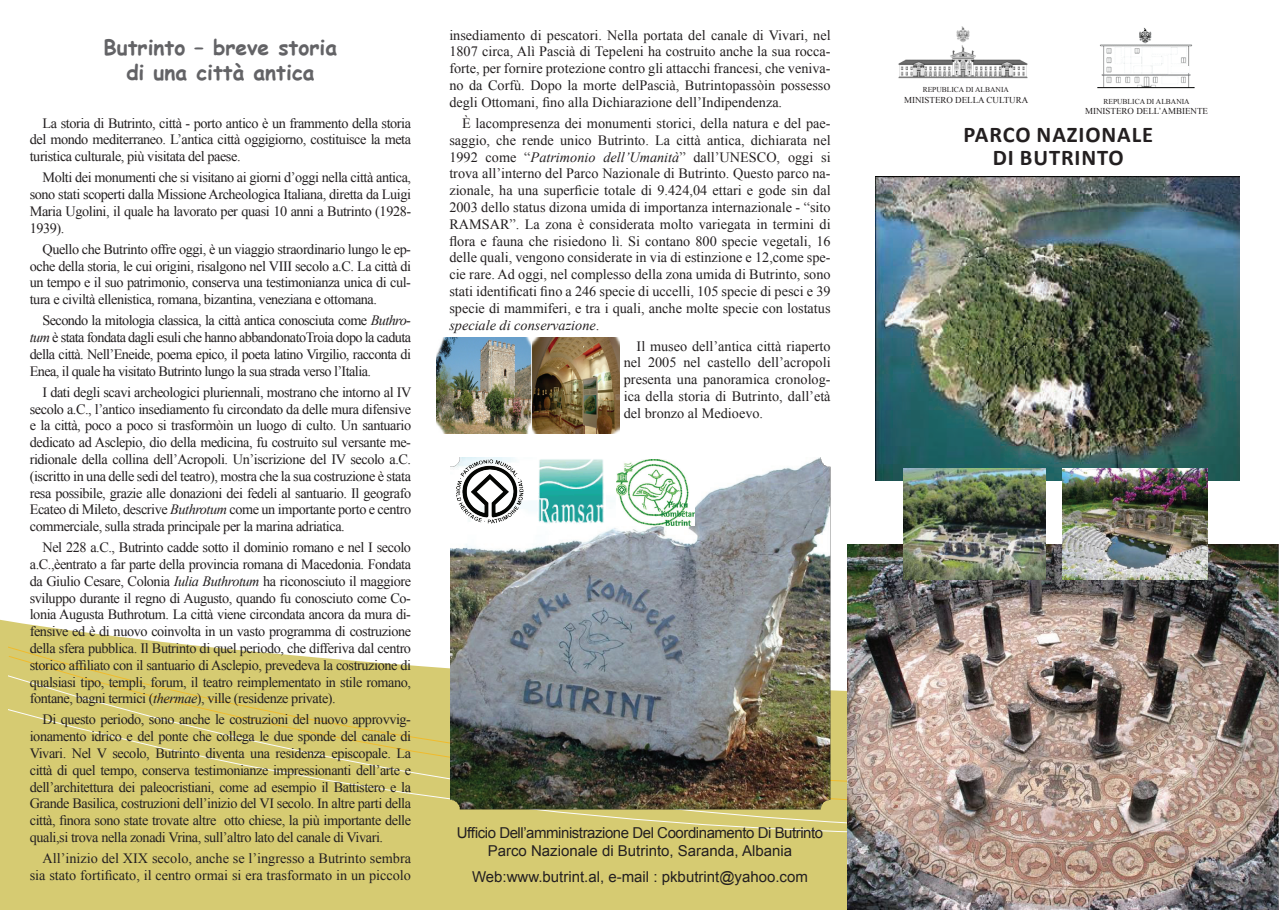
<style>
.page{position:relative;width:1280px;height:910px;background:#fff}
.page>*{position:absolute;margin:0;border:0;box-sizing:border-box;transform-origin:0 0}
.t1{font:700 22.5px "Calibri";letter-spacing:.04em;color:#231f20}
.t2{font:700 21px "Comic Sans MS";color:#636366}
.t3{font:15px "Arial";color:#231f20}
.t4{font:15px "Arial";letter-spacing:-.03em;color:#231f20}
.t5{font:14.25px/16.8px "Times New Roman";letter-spacing:-.03em;color:#231f20;text-align:justify}
.t6{font:14.25px/16.8px "Times New Roman";color:#231f20;text-align:right}
.Body_Text{font:9px "Times New Roman";color:#231f20}
.Body_Text-2{font:7.5px "Times New Roman";color:#231f20}
.s1{font-style:italic}
</style>
<div class="page">
<img style="left:875px;top:177px;width:364px;height:304px">
<svg style="left:0;top:620px;width:848px;height:290px;fill:#d6cb72"></svg>
<hr style="left:9px;top:831px;width:839px;height:4px;background:#d6cb72">
<div style="left:9px;top:807px;width:839px;height:24px;background:#d6cb72"></div>
<svg style="left:9px;top:646px;width:839px;height:9px"></svg>
<svg style="left:9px;top:655px;width:839px;height:152px"></svg>
<img style="left:450px;top:457px;width:380px;height:352px">
<img style="left:848px;top:545px;width:431px;height:365px">
<img style="left:903px;top:468px;width:142px;height:112px">
<img style="left:1063px;top:468px;width:144px;height:112px">
<img style="left:898px;top:27px;width:130px;height:52px">
<img style="left:1097px;top:27px;width:98px;height:62px">
<img style="left:453px;top:457px;width:73px;height:69px">
<img style="left:538px;top:459px;width:68px;height:66px">
<img style="left:616px;top:459px;width:79px;height:67px">
<img style="left:437px;top:337px;width:183px;height:97px">
<p class="t2" style="left:104px;top:32px;width:235px">Butrinto – breve storia</p>
<p class="t2" style="left:126px;top:57px;width:190px">di una città antica</p>
<p class="t5" style="left:30px;top:114px;width:383px;text-indent:13px">La storia di Butrinto, città - porto antico è un frammento della storia del mondo mediterraneo. L’antica città oggigiorno, costituisce la meta turistica culturale, più visitata del paese.</p>
<p class="t5" style="left:30px;top:169px;width:383px;text-indent:13px">Molti dei monumenti che si visitano ai giorni d’oggi nella città antica, sono stati scoperti dalla Missione Archeologica Italiana, diretta da Luigi Maria Ugolini, il quale ha lavorato per quasi 10 anni a Butrinto (1928- 1939).</p>
<p class="t5" style="left:30px;top:240px;width:383px;text-indent:13px">Quello che Butrinto offre oggi, è un viaggio straordinario lungo le ep&shy;oche della storia, le cui origini, risalgono nel VIII secolo a.C. La città di un tempo e il suo patrimonio, conserva una testimonianza unica di cul&shy;tura e civiltà ellenistica, romana, bizantina, veneziana e ottomana.</p>
<p class="t5" style="left:30px;top:312px;width:383px;text-indent:13px">Secondo la mitologia classica, la città antica conosciuta come <span class="s1">Buthro&shy;tum</span> è stata fondata dagli esuli che hanno abbandonatoTroia dopo la caduta della città. Nell’Eneide, poema epico, il poeta latino Virgilio, racconta di Enea, il quale ha visitato Butrinto lungo la sua strada verso l’Italia.</p>
<p class="t5" style="left:30px;top:383px;width:383px;text-indent:13px">I dati degli scavi archeologici pluriennali, mostrano che intorno al IV secolo a.C., l’antico insediamento fu circondato da delle mura difensive e la città, poco a poco si trasformòin un luogo di culto. Un santuario dedicato ad Asclepio, dio della medicina, fu costruito sul versante me&shy;ridionale della collina dell’Acropoli. Un’iscrizione del IV secolo a.C. (iscritto in una delle sedi del teatro), mostra che la sua costruzione è stata resa possibile, grazie alle donazioni dei fedeli al santuario. Il geografo Ecateo di Mileto, descrive <span class="s1">Buthrotum</span> come un importante porto e centro commerciale, sulla strada principale per la marina adriatica.</p>
<p class="t5" style="left:30px;top:539px;width:383px;text-indent:13px">Nel 228 a.C., Butrinto cadde sotto il dominio romano e nel I secolo a.C.,èentrato a far parte della provincia romana di Macedonia. Fondata da Giulio Cesare, Colonia <span class="s1">Iulia Buthrotum</span> ha riconosciuto il maggiore sviluppo durante il regno di Augusto, quando fu conosciuto come Co&shy;lonia Augusta Buthrotum. La città viene circondata ancora da mura di&shy;fensive ed è di nuovo coinvolta in un vasto programma di costruzione della sfera pubblica. Il Butrinto di quel periodo, che differiva dal centro storico affiliato con il santuario di Asclepio, prevedeva la costruzione di qualsiasi tipo, templi, forum, il teatro reimplementato in stile romano, fontane, bagni termici (<span class="s1">thermae</span>), ville (residenze private).</p>
<p class="t5" style="left:30px;top:711px;width:383px;text-indent:13px">Di questo periodo, sono anche le costruzioni del nuovo approvvig&shy;ionamento idrico e del ponte che collega le due sponde del canale di Vivari. Nel V secolo, Butrinto diventa una residenza episcopale. La città di quel tempo, conserva testimonianze impressionanti dell’arte e dell’architettura dei paleocristiani, come ad esempio il Battistero e la Grande Basilica, costruzioni dell’inizio del VI secolo. In altre parti della città, finora sono state trovate altre otto chiese, la più importante delle quali,si trova nella zonadi Vrina, sull’altro lato del canale di Vivari.</p>
<p class="t6" style="left:30px;top:850px;width:383px">All’inizio del XIX secolo, anche se l’ingresso a Butrinto sembra sia stato fortificato, il centro ormai si era trasformato in un piccolo</p>
<p class="t5" style="left:449px;top:26px;width:383px">insediamento di pescatori. Nella portata del canale di Vivari, nel 1807 circa, Alì Pascià di Tepeleni ha costruito anche la sua rocca&shy;forte, per fornire protezione contro gli attacchi francesi, che veniva&shy;no da Corfù. Dopo la morte delPascià, Butrintopassòin possesso degli Ottomani, fino alla Dichiarazione dell’Indipendenza.</p>
<p class="t5" style="left:449px;top:115px;width:383px;text-indent:13px">È lacompresenza dei monumenti storici, della natura e del pae&shy;saggio, che rende unico Butrinto. La città antica, dichiarata nel 1992 come “<span class="s1">Patrimonio dell’Umanità</span>” dall’UNESCO, oggi si trova all’interno del Parco Nazionale di Butrinto. Questo parco na&shy;zionale, ha una superficie totale di 9.424,04 ettari e gode sin dal 2003 dello status dizona umida di importanza internazionale - “sito RAMSAR”. La zona è considerata molto variegata in termini di flora e fauna che risiedono lì. Si contano 800 specie vegetali, 16 delle quali, vengono considerate in via di estinzione e 12,come spe&shy;cie rare. Ad oggi, nel complesso della zona umida di Butrinto, sono stati identificati fino a 246 specie di uccelli, 105 specie di pesci e 39 specie di mammiferi, e tra i quali, anche molte specie con lostatus <span class="s1">speciale di conservazione</span>.</p>
<p class="t5" style="left:624px;top:337px;width:208px;text-indent:13px">Il museo dell’antica città riaperto nel 2005 nel castello dell’acropoli presenta una panoramica cronolog&shy;ica della storia di Butrinto, dall’età del bronzo al Medioevo.</p>
<p class="t4" style="left:457px;top:823px;width:368px">Ufficio Dell’amministrazione Del Coordinamento Di Butrinto</p>
<p class="t3" style="left:488px;top:841px;width:306px">Parco Nazionale di Butrinto, Saranda, Albania</p>
<p class="t3" style="left:472px;top:867px;width:337px">Web:www.butrint.al, e-mail : pkbutrint@yahoo.com</p>
<p class="Body_Text-2" style="left:923px;top:85px;width:88px">REPUBLICA DI ALBANIA</p>
<p class="Body_Text" style="left:904px;top:93px;width:126px">MINISTERO DELLA CULTURA</p>
<p class="Body_Text-2" style="left:1103px;top:96px;width:88px">REPUBLICA DI ALBANIA</p>
<p class="Body_Text" style="left:1085px;top:105px;width:124px">MINISTERO DELL’AMBIENTE</p>
<p class="t1" style="left:963px;top:120px;width:191px">PARCO NAZIONALE</p>
<p class="t1" style="left:993px;top:143px;width:132px">DI BUTRINTO</p>
</div>
